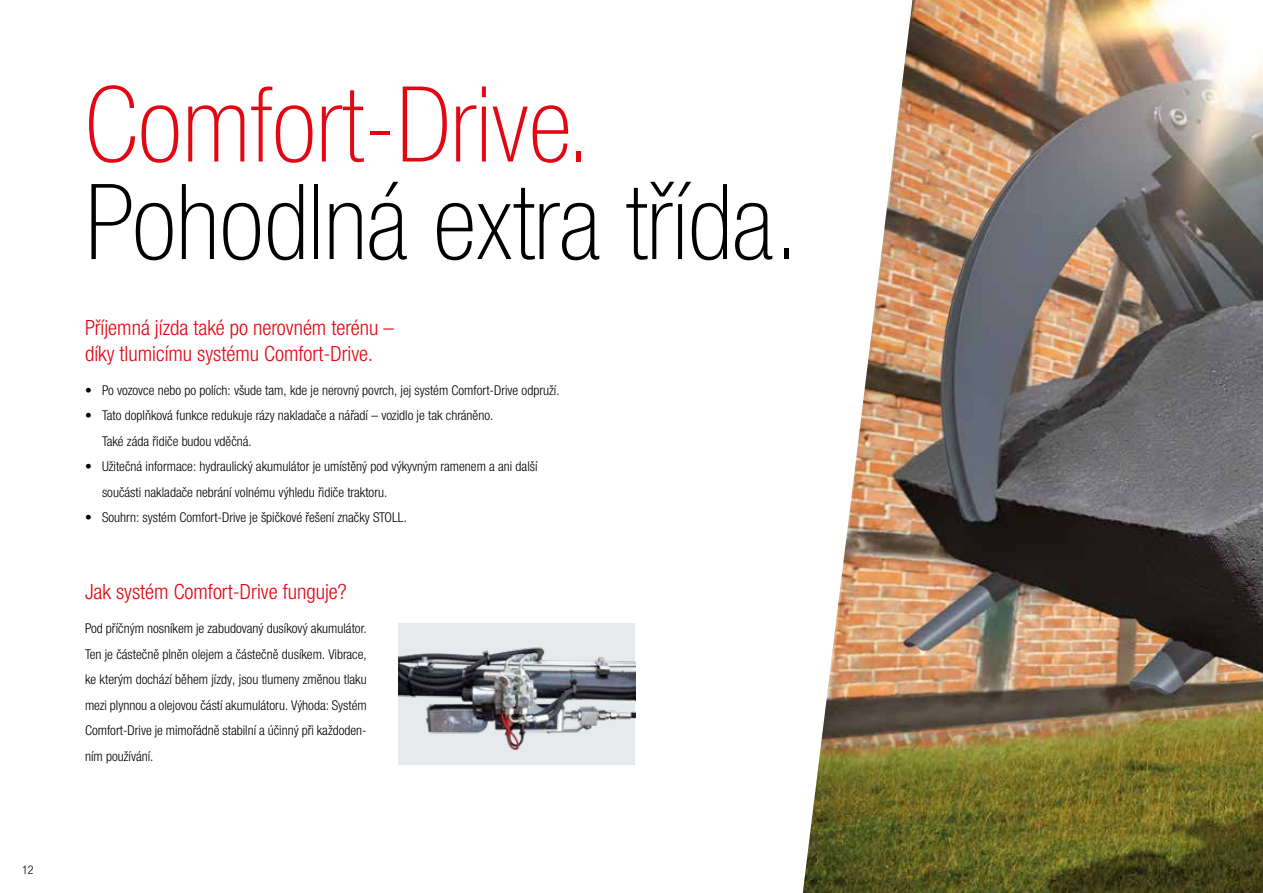
<style>
.page{position:relative;width:1263px;height:893px;background:#fff}
.page>*{position:absolute;margin:0;border:0;box-sizing:border-box;transform-origin:0 0}
.t1{font:100 condensed 105px "Helvetica Neue LT Com";color:#000}
.t2{font:100 condensed 105px "Helvetica Neue LT Com";color:#e30613}
.t3{font:300 condensed 21px/25.5px "Helvetica Neue LTW1 G";color:#e30613}
.t4{font:300 condensed 13.5px/25.5px "Helvetica Neue LTW1 G";color:#000}
.t5{font:300 condensed 12px "Helvetica Neue LTW1 G";color:#000}
</style>
<div class="page">
<img style="left:803px;top:0;width:460px;height:893px">
<div style="left:398px;top:623px;width:237px;height:142px;background:#e7eaec"></div>
<img style="left:398px;top:647px;width:237px;height:104px">
<p class="t5" style="left:22px;top:863px;width:13px">12</p>
<h1 class="t2" style="left:85px;top:65px;width:507px">Comfort-Drive.</h1>
<h1 class="t1" style="left:85px;top:162px;width:715px">Pohodlná extra třída.</h1>
<h2 class="t3" style="left:85px;top:315px;width:311px">Příjemná jízda také po nerovném terénu – díky tlumicímu systému Comfort-Drive.</h2>
<p class="t4" style="left:85px;top:377px;width:476px">• Po vozovce nebo po polích: všude tam, kde je nerovný povrch, jej systém Comfort-Drive odpruží.</p>
<p class="t4" style="left:102px;top:403px;width:393px;text-indent:-17px">• Tato doplňková funkce redukuje rázy nakladače a nářadí – vozidlo je tak chráněno.<br>Také záda řidiče budou vděčná.</p>
<p class="t4" style="left:102px;top:454px;width:437px;text-indent:-17px">• Užitečná informace: hydraulický akumulátor je umístěný pod výkyvným ramenem a ani další součásti nakladače nebrání volnému výhledu řidiče traktoru.</p>
<p class="t4" style="left:85px;top:505px;width:323px">• Souhrn: systém Comfort-Drive je špičkové řešení značky STOLL.</p>
<h2 class="t3" style="left:85px;top:579px;width:263px">Jak systém Comfort-Drive funguje?</h2>
<p class="t4" style="left:85px;top:616px;width:283px;text-align:justify">Pod příčným nosníkem je zabudovaný dusíkový akumulátor.<br>Ten je částečně plněn olejem a částečně dusíkem. Vibrace, ke kterým dochází během jízdy, jsou tlumeny změnou tlaku mezi plynnou a olejovou částí akumulátoru. Výhoda: Systém Comfort-Drive je mimořádně stabilní a účinný při každoden&shy;ním používání.</p>
</div>
